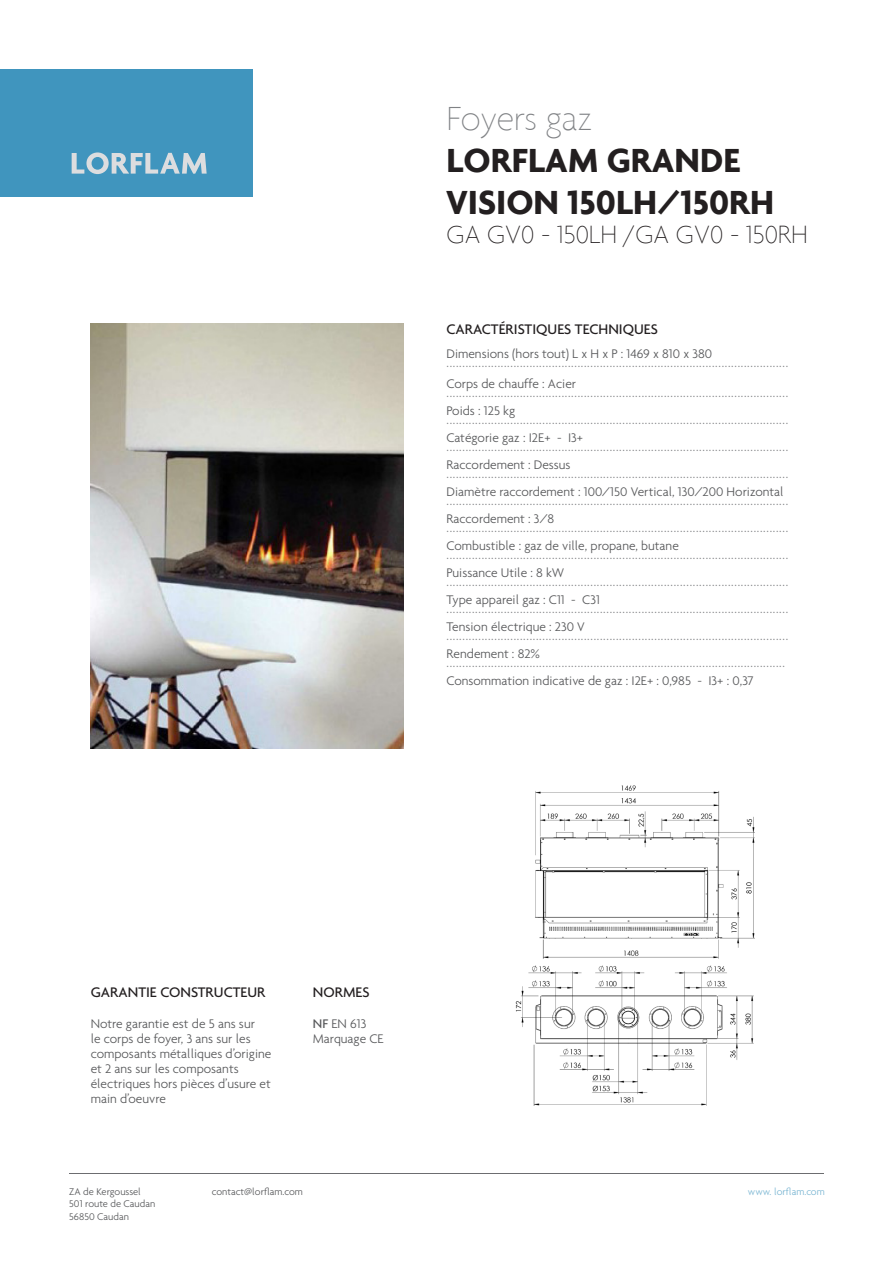
<style>
.page{position:relative;width:893px;height:1263px;background:#fff}
.page>*{position:absolute;margin:0;border:0;box-sizing:border-box;transform-origin:0 0}
.t1{font:700 36px/42px "Agenda";color:#231f20}
.t2{font:100 27px "Agenda";color:#231f20}
.t3{font:500 15px "Agenda";color:#231f20}
.t4{font:300 13.5px/18px "Agenda";color:#808285}
.t5{font:300 13.5px/15px "Agenda";color:#57585a}
.t6{font:300 10.5px "Agenda";color:#57585a}
.t7{font:300 10.5px "Agenda";color:#79b5d2}
.s1{font-weight:100;color:#808285}
.s2{color:#57585a}
.s3{font-weight:500}
</style>
<div class="page">
<hr style="left:69px;top:1173px;width:755px;height:1px;background:#6c6d70">
<div style="left:0;top:69px;width:252px;height:128px;background:#4095be"></div>
<svg style="left:72px;top:152px;width:135px;height:22px"></svg>
<img style="left:91px;top:323px;width:313px;height:425px">
<img style="left:516px;top:785px;width:238px;height:320px">
<p class="t1" style="left:446px;top:97px;width:329px"><span class="s1">Foyers gaz<br></span>LORFLAM GRANDE<br>VISION 150LH/150RH</p>
<p class="t2" style="left:446px;top:219px;width:363px">GA GV0 - 150LH /GA GV0 - 150RH</p>
<p class="t3" style="left:446px;top:320px;width:213px">CARACTÉRISTIQUES TECHNIQUES</p>
<p class="t5" style="left:446px;top:346px;width:267px">Dimensions (hors tout) L x H x P : 1469 x 810 x 380</p>
<p class="t4" style="left:446px;top:354px;width:343px">...........................................................................................................</p>
<p class="t5" style="left:446px;top:376px;width:131px">Corps de chauffe : Acier</p>
<p class="t4" style="left:446px;top:384px;width:343px">...........................................................................................................</p>
<p class="t5" style="left:446px;top:403px;width:70px">Poids : 125 kg</p>
<p class="t4" style="left:446px;top:411px;width:343px">...........................................................................................................</p>
<p class="t5" style="left:446px;top:430px;width:138px">Catégorie gaz : I2E+ - I3+</p>
<p class="t4" style="left:446px;top:438px;width:343px">...........................................................................................................</p>
<p class="t5" style="left:446px;top:457px;width:126px">Raccordement : Dessus</p>
<p class="t4" style="left:446px;top:465px;width:343px">...........................................................................................................</p>
<p class="t5" style="left:446px;top:484px;width:339px">Diamètre raccordement : 100/150 Vertical, 130/200 Horizontal</p>
<p class="t4" style="left:446px;top:492px;width:343px">...........................................................................................................</p>
<p class="t5" style="left:446px;top:511px;width:109px">Raccordement : 3/8</p>
<p class="t4" style="left:446px;top:519px;width:343px">...........................................................................................................</p>
<p class="t5" style="left:446px;top:538px;width:234px">Combustible : gaz de ville, propane, butane</p>
<p class="t4" style="left:446px;top:546px;width:343px">...........................................................................................................</p>
<p class="t5" style="left:446px;top:565px;width:119px">Puissance Utile : 8 kW</p>
<p class="t4" style="left:446px;top:573px;width:343px">...........................................................................................................</p>
<p class="t5" style="left:446px;top:592px;width:155px">Type appareil gaz : C11 - C31</p>
<p class="t4" style="left:446px;top:600px;width:343px">...........................................................................................................</p>
<p class="t5" style="left:446px;top:619px;width:140px">Tension électrique : 230 V</p>
<p class="t4" style="left:446px;top:627px;width:343px">...........................................................................................................<br><span class="s2">Rendement : 82%</span></p>
<p class="t4" style="left:446px;top:654px;width:340px">..........................................................................................................<br><span class="s2">Consommation indicative de gaz : I2E+ : 0,985 - I3+ : 0,37</span></p>
<p class="t3" style="left:91px;top:983px;width:176px">GARANTIE CONSTRUCTEUR</p>
<p class="t5" style="left:91px;top:1016px;width:182px">Notre garantie est de 5 ans sur<br>le corps de foyer, 3 ans sur les composants métalliques d’origine et 2 ans sur les composants électriques hors pièces d’usure et main d’oeuvre</p>
<p class="t3" style="left:313px;top:983px;width:58px">NORMES</p>
<p class="t5" style="left:313px;top:1016px;width:55px"><span class="s3">NF</span> EN 613</p>
<p class="t5" style="left:313px;top:1031px;width:72px">Marquage CE</p>
<p class="t6" style="left:69px;top:1185px;width:73px">ZA de Kergoussel</p>
<p class="t6" style="left:69px;top:1198px;width:87px">501 route de Caudan</p>
<p class="t6" style="left:69px;top:1210px;width:61px">56850 Caudan</p>
<p class="t6" style="left:212px;top:1185px;width:93px">contact@lorflam.com</p>
<p class="t7" style="left:748px;top:1185px;width:78px">www. lorflam.com</p>
</div>
